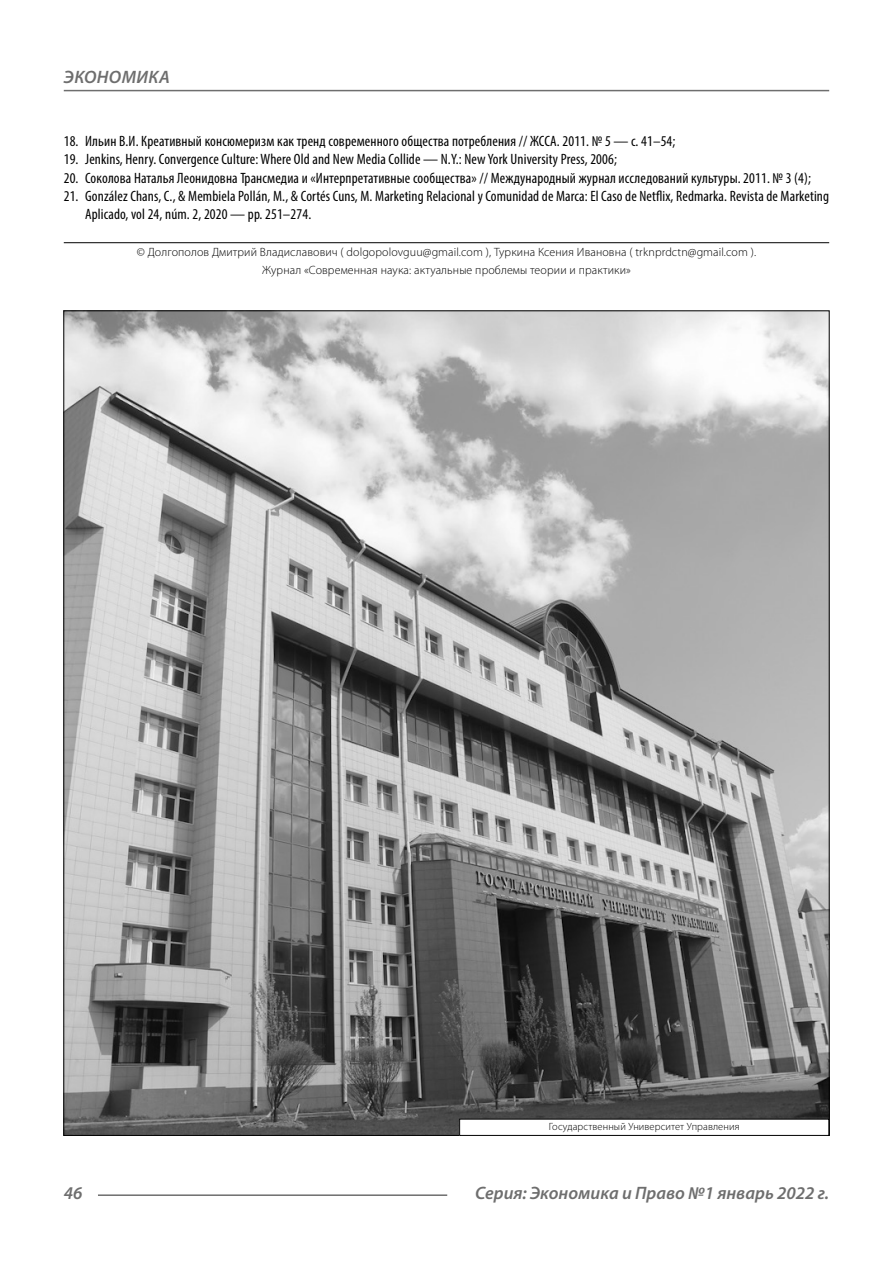
<style>
.page{position:relative;width:893px;height:1263px;background:#fff}
.page>*{position:absolute;margin:0;border:0;box-sizing:border-box;transform-origin:0 0}
.t1{font:italic 600 18px "Myriad Pro";color:#6e6e6e}
.t2{font:condensed 15px/18.3px "Myriad Pro";letter-spacing:.01em;color:#000}
.Copy{font:300 12px/18.3px "Myriad Pro";letter-spacing:.01em;color:#000;text-align:center}
.Author-doc{font:300 10.5px "Myriad Pro";letter-spacing:.01em;color:#000}
</style>
<div class="page">
<hr style="left:64px;top:242px;width:765px;height:1px;background:#000">
<img style="left:65px;top:312px;width:763px;height:822px">
<div style="left:460px;top:1119px;width:369px;height:16px;background:#fff"></div>
<div style="left:459px;top:1119px;width:370px;height:17px;border:1px solid #000"></div>
<hr style="left:98px;top:1194px;width:349px;height:2px;background:#6e6e6e">
<hr style="left:64px;top:90px;width:765px;height:1px;background:#6e6e6e">
<p class="t1" style="left:64px;top:66px;width:24px">Экономика</p>
<p class="t2" style="left:64px;top:132px;width:613px">18. Ильин В.И. Креативный консюмеризм как тренд современного общества потребления // ЖССА. 2011. № 5 — c. 41–54;</p>
<p class="t2" style="left:64px;top:150px;width:555px">19. Jenkins, Henry. Convergence Culture: Where Old and New Media Collide — N.Y.: New York University Press, 2006;</p>
<p class="t2" style="left:64px;top:168px;width:749px">20. Соколова Наталья Леонидовна Трансмедиа и «Интерпретативные сообщества» // Международный журнал исследований культуры. 2011. № 3 (4);</p>
<p class="t2" style="left:85px;top:187px;width:746px;text-indent:-21px">21. González Chans, C., &amp; Membiela Pollán, M., &amp; Cortés Cuns, M. Marketing Relacional y Comunidad de Marca: El Caso de Netflix, Redmarka. Revista de Marketing<br>Aplicado, vol 24, núm. 2, 2020 — pp. 251–274.</p>
<p class="Copy" style="left:137px;top:243px;width:621px">© Долгополов Дмитрий Владиславович ( dolgopolovguu@gmail.com ), Туркина Ксения Ивановна ( trknprdctn@gmail.com ).<br>Журнал «Современная наука: актуальные проблемы теории и практики»</p>
<p class="Author-doc" style="left:549px;top:1120px;width:192px">Государственный Университет Управления</p>
<p class="t1" style="left:64px;top:1182px;width:20px">46</p>
<p class="t1" style="left:475px;top:1182px;width:356px">Серия: Экономика и Право №1 январь 2022 г.</p>
</div>
